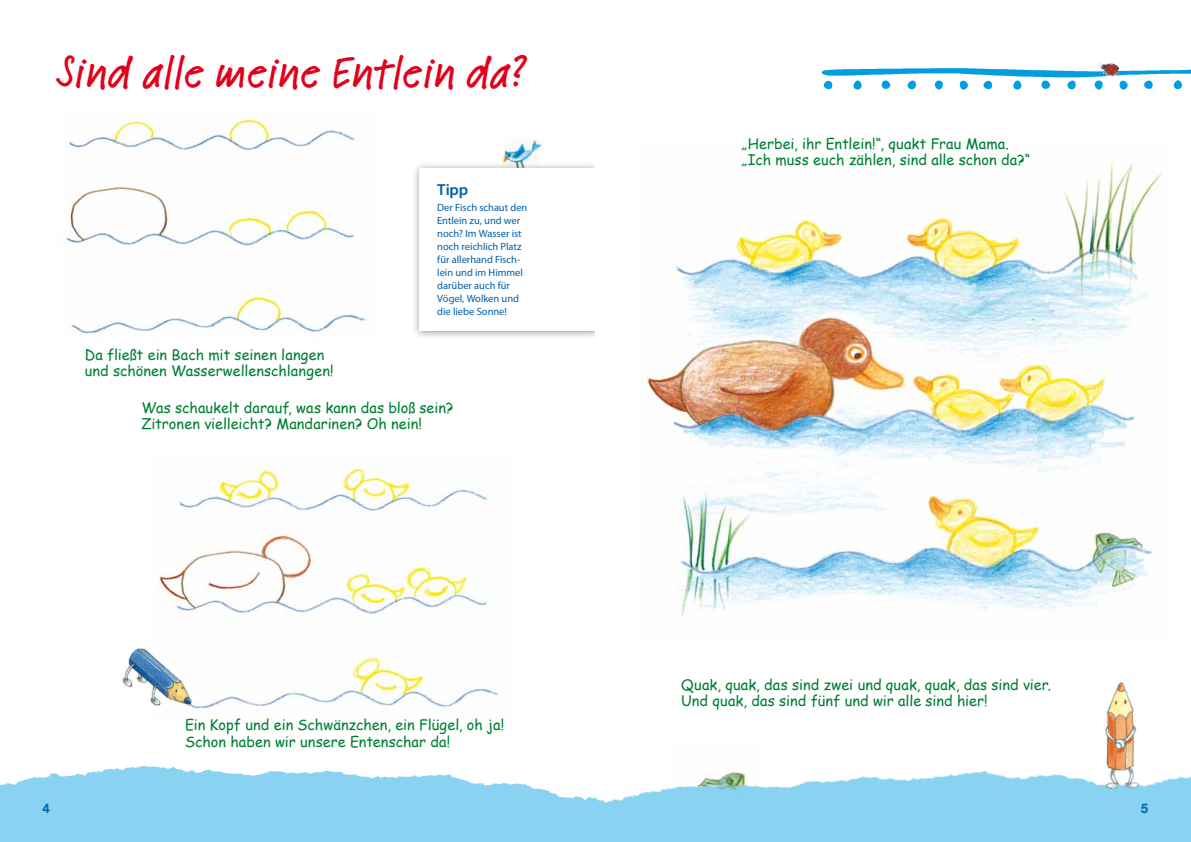
<style>
.page{position:relative;width:1191px;height:842px;background:#fff}
.page>*{position:absolute;margin:0;border:0;box-sizing:border-box;transform-origin:0 0}
.t1{font:500 47px "Linotype Feltpen";letter-spacing:-.005em;color:#e2001a}
.t2{font:600 16px "Myriad Pro";color:#005ea8}
.t3{font:14.5px/16.5px "Comic Sans MS";color:#008035}
.t4{font:13.5px "AG Schoolbook Medium A";color:#006ab3}
.t5{font:10.5px/13px "Myriad Pro";letter-spacing:-.005em;color:#005ea8}
</style>
<div class="page">
<img style="left:0;top:766px;width:595px;height:76px">
<img style="left:595px;top:770px;width:596px;height:72px">
<img style="left:502px;top:137px;width:41px;height:25px">
<img style="left:64px;top:117px;width:302px;height:220px">
<img style="left:646px;top:161px;width:516px;height:455px">
<div style="left:411px;top:162px;width:193px;height:177px;background:#000;opacity:.4"></div>
<div style="left:418px;top:169px;width:177px;height:162px;background:#fff"></div>
<img style="left:158px;top:468px;width:341px;height:243px">
<img style="left:122px;top:645px;width:73px;height:63px">
<img style="left:1101px;top:681px;width:40px;height:112px">
<img style="left:821px;top:68px;width:370px;height:22px">
<div style="left:595px;top:154px;width:44px;height:184px;background:#fff"></div>
<img style="left:1098px;top:63px;width:21px;height:14px">
<h1 class="t1" style="left:58px;top:41px;width:471px">Sind alle meine Entlein da?</h1>
<p class="t2" style="left:437px;top:179px;width:32px">Tipp</p>
<p class="t5" style="left:437px;top:200px;width:92px">Der Fisch schaut den<br>Entlein zu, und wer noch? Im Wasser ist noch reichlich Platz für allerhand Fisch&shy;lein und im Himmel darüber auch für<br>Vögel, Wolken und die liebe Sonne!</p>
<p class="t3" style="left:85px;top:346px;width:250px">Da fließt ein Bach mit seinen langen und schönen Wasserwellenschlangen!</p>
<p class="t3" style="left:141px;top:399px;width:313px">Was schaukelt darauf, was kann das bloß sein?<br>Zitronen vielleicht? Mandarinen? Oh nein!</p>
<p class="t3" style="left:185px;top:716px;width:321px">Ein Kopf und ein Schwänzchen, ein Flügel, oh ja!<br>Schon haben wir unsere Entenschar da!</p>
<p class="t3" style="left:741px;top:135px;width:290px">„Herbei, ihr Entlein!“, quakt Frau Mama. „Ich muss euch zählen, sind alle schon da?“</p>
<p class="t3" style="left:681px;top:676px;width:369px">Quak, quak, das sind zwei und quak, quak, das sind vier.<br>Und quak, das sind fünf und wir alle sind hier!</p>
<p class="t4" style="left:43px;top:800px;width:9px">4</p>
<p class="t4" style="left:1140px;top:800px;width:9px">5</p>
</div>
